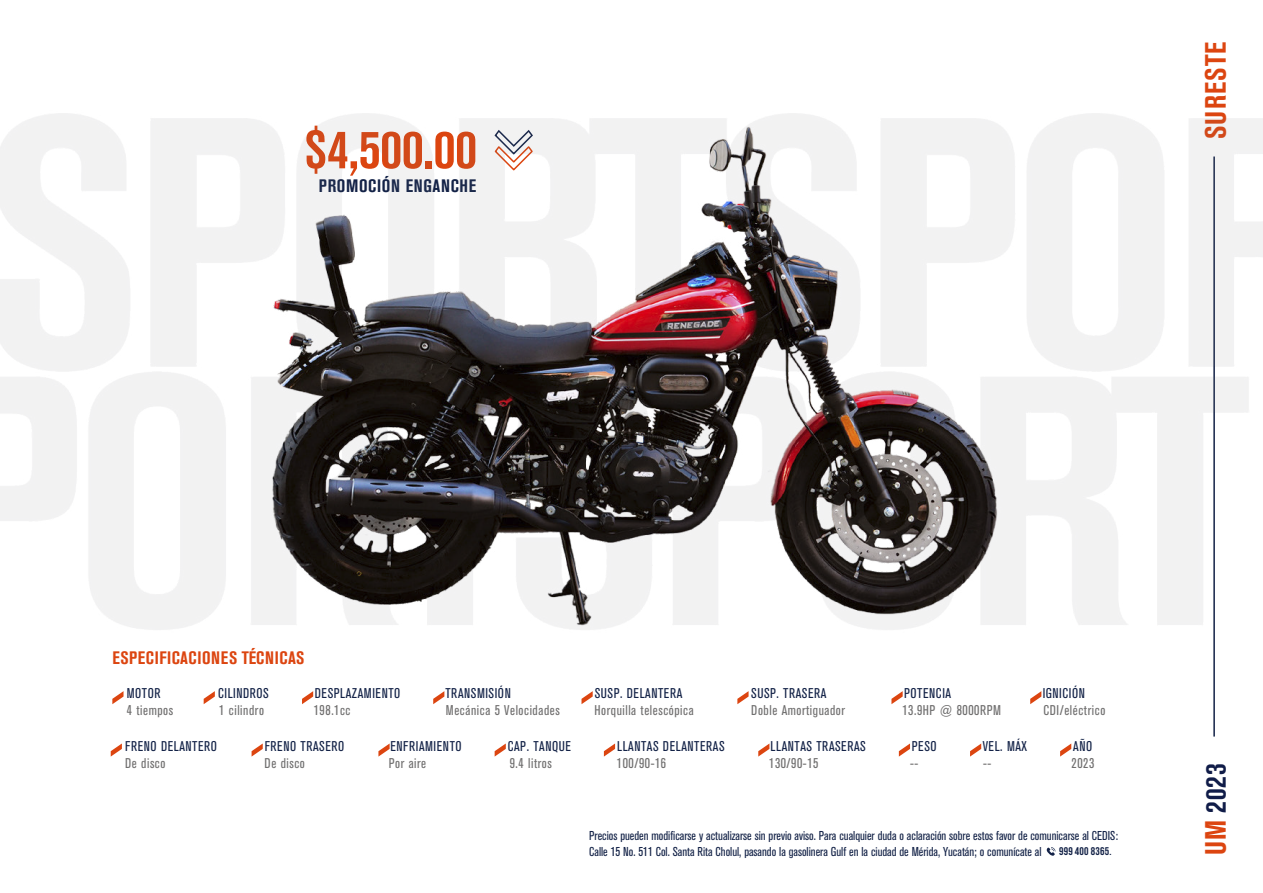
<style>
.page{position:relative;width:1263px;height:893px;background:#fff}
.page>*{position:absolute;margin:0;border:0;box-sizing:border-box;transform-origin:0 0}
.t1{font:700 condensed 54.45px "Akzidenz Grotesk BE";color:#dc4510}
.t2{font:700 condensed 29.1px "Akzidenz Grotesk BE";letter-spacing:.04em;color:#dc4510}
.t3{font:700 condensed 29.1px "Akzidenz Grotesk BE";letter-spacing:.04em;color:#101c48}
.t4{font:700 condensed 17.85px "Akzidenz Grotesk BE";letter-spacing:.035em;color:#dc4510}
.t5{font:700 condensed 17.85px "Akzidenz Grotesk BE";letter-spacing:.035em;color:#132247}
.t6{font:condensed 14.1px "Akzidenz Grotesk BE";letter-spacing:.04em;color:#132247}
.t7{font:condensed 14.1px "Akzidenz Grotesk BE";letter-spacing:.04em;color:#706f6f}
.t8{font:condensed 12.75px/15.3px "Akzidenz Grotesk BE";color:#132247}
.t9{font:11.1px "Bebas Neue";letter-spacing:.015em;color:#132247}
.s1{color:#dc4510}
</style>
<div class="page">
<img style="left:0;top:113px;width:1263px;height:743px">
<h1 class="t1" style="left:304px;top:118px;width:174px">$4,500.00</h1>
<h3 class="t5" style="left:319px;top:176px;width:159px">PROMOCIÓN ENGANCHE</h3>
<h2 class="t2" style="left:1199px;top:139px;width:99px;rotate:-90deg">SURESTE</h2>
<h3 class="t4" style="left:112px;top:647px;width:194px">ESPECIFICACIONES TÉCNICAS</h3>
<p class="t6" style="left:127px;top:685px;width:35px">MOTOR</p>
<p class="t6" style="left:218px;top:685px;width:52px">CILINDROS</p>
<p class="t6" style="left:315px;top:685px;width:87px">DESPLAZAMIENTO</p>
<p class="t6" style="left:445px;top:685px;width:67px">TRANSMISIÓN</p>
<p class="t6" style="left:595px;top:685px;width:89px">SUSP. DELANTERA</p>
<p class="t6" style="left:751px;top:685px;width:77px">SUSP. TRASERA</p>
<p class="t6" style="left:904px;top:685px;width:48px">POTENCIA</p>
<p class="t6" style="left:1043px;top:685px;width:44px">IGNICIÓN</p>
<p class="t7" style="left:127px;top:702px;width:48px">4 tiempos</p>
<p class="t7" style="left:219px;top:702px;width:46px">1 cilindro</p>
<p class="t7" style="left:314px;top:702px;width:38px">198.1cc</p>
<p class="t7" style="left:446px;top:702px;width:115px">Mecánica 5 Velocidades</p>
<p class="t7" style="left:594px;top:702px;width:101px">Horquilla telescópica</p>
<p class="t7" style="left:751px;top:702px;width:95px">Doble Amortiguador</p>
<p class="t7" style="left:902px;top:702px;width:100px">13.9HP @ 8000RPM</p>
<p class="t7" style="left:1043px;top:702px;width:63px">CDI/eléctrico</p>
<p class="t6" style="left:125px;top:738px;width:93px">FRENO DELANTERO</p>
<p class="t6" style="left:265px;top:738px;width:81px">FRENO TRASERO</p>
<p class="t6" style="left:390px;top:738px;width:73px">ENFRIAMIENTO</p>
<p class="t6" style="left:508px;top:738px;width:65px">CAP. TANQUE</p>
<p class="t6" style="left:617px;top:738px;width:109px">LLANTAS DELANTERAS</p>
<p class="t6" style="left:771px;top:738px;width:97px">LLANTAS TRASERAS</p>
<p class="t6" style="left:912px;top:738px;width:26px">PESO</p>
<p class="t6" style="left:983px;top:738px;width:46px">VEL. MÁX</p>
<p class="t6" style="left:1073px;top:738px;width:20px">AÑO</p>
<p class="t7" style="left:125px;top:755px;width:42px">De disco</p>
<p class="t7" style="left:265px;top:755px;width:42px">De disco</p>
<p class="t7" style="left:389px;top:755px;width:39px">Por aire</p>
<p class="t7" style="left:510px;top:755px;width:44px">9.4 litros</p>
<p class="t7" style="left:617px;top:755px;width:51px">100/90-16</p>
<p class="t7" style="left:769px;top:755px;width:51px">130/90-15</p>
<p class="t7" style="left:910px;top:755px;width:10px">--</p>
<p class="t7" style="left:983px;top:755px;width:10px">--</p>
<p class="t7" style="left:1071px;top:755px;width:24px">2023</p>
<p class="t8" style="left:589px;top:828px;width:530px">Precios pueden modificarse y actualizarse sin previo aviso. Para cualquier duda o aclaración sobre estos favor de comunicarse al CEDIS:<br>Calle 15 No. 511 Col. Santa Rita Cholul, pasando la gasolinera Gulf en la ciudad de Mérida, Yucatán; o comunícate al</p>
<p class="t9" style="left:1059px;top:845px;width:54px">999 400 8365.</p>
<h2 class="t3" style="left:1199px;top:855px;width:93px;rotate:-90deg"><span class="s1">UM</span> 2023</h2>
</div>
